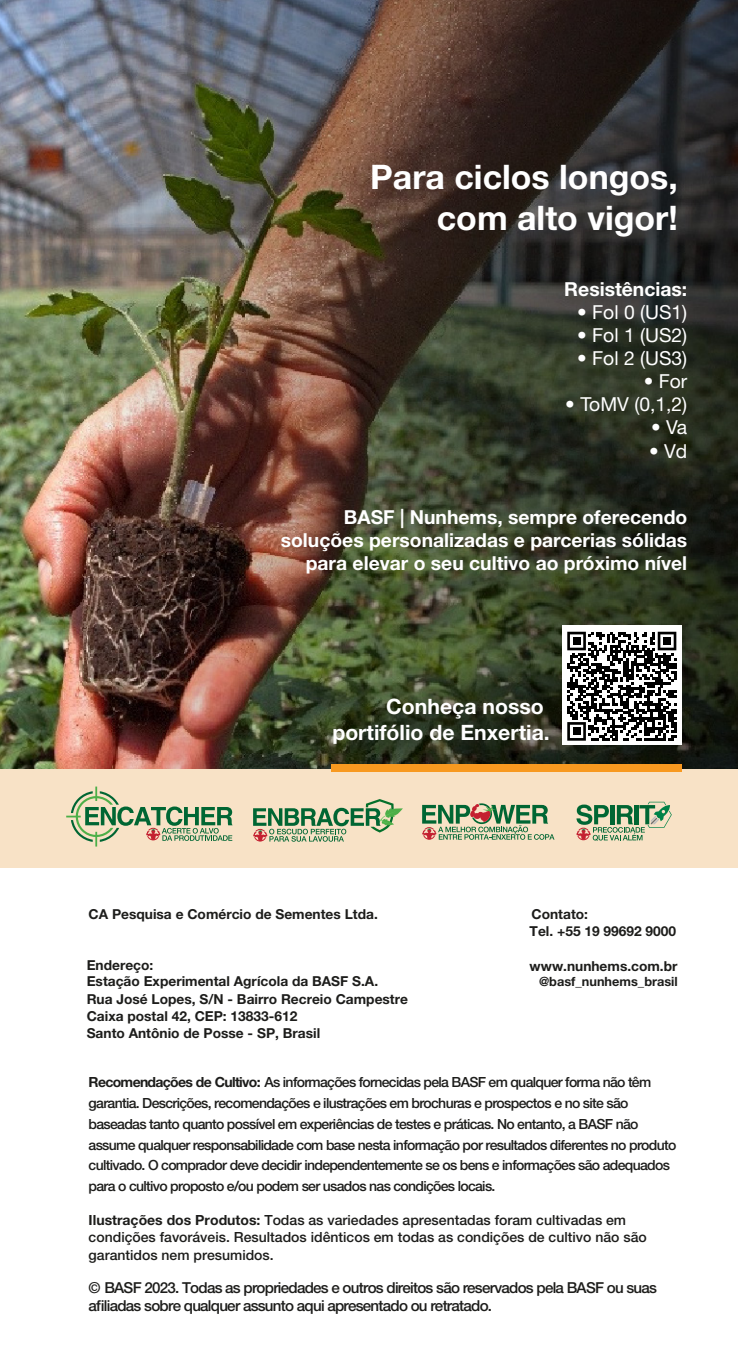
<style>
.page{position:relative;width:738px;height:1361px;background:#fff}
.page>*{position:absolute;margin:0;border:0;box-sizing:border-box;transform-origin:0 0}
.t1{font:700 33.8px/40.8px "Helvetica Neue LT Std";color:#fff;text-align:right}
.t2{font:700 21.2px/25.4px "Helvetica Neue LT Std";color:#fff;text-align:right}
.t3{font:700 19.2px/23.2px "Helvetica Neue LT Std";color:#fff;text-align:right}
.t4{font:19.2px "Helvetica Neue LT Std";color:#fff}
.t5{font:500 15.2px/17.2px "Helvetica Neue LT Std";letter-spacing:-.05em;color:#1d1d1b}
.t6{font:500 14px/20.8px "Helvetica Neue LT Std";letter-spacing:-.05em;color:#1d1d1b}
.t7{font:500 14px/17.2px "Helvetica Neue LT Std";color:#1d1d1b}
.t8{font:700 13.8px/17px "Helvetica Neue LT Std";color:#1d1d1b}
.t9{font:700 12.8px "Helvetica Neue LT Std";color:#1d1d1b}
.s1{font-weight:700}
</style>
<div class="page">
<img style="left:0;top:0;width:737px;height:769px">
<svg style="left:561px;top:625px;width:119px;height:120px"></svg>
<svg style="left:560px;top:625px;width:115px;height:115px"></svg>
<div style="left:572px;top:727px;width:8px;height:8px;background:#000"></div>
<div style="left:0;top:769px;width:737px;height:99px;background:#f8e2c6"></div>
<div style="left:331px;top:764px;width:350px;height:8px;background:#f89920"></div>
<svg style="left:253px;top:799px;width:149px;height:42px"></svg>
<svg style="left:66px;top:786px;width:166px;height:60px"></svg>
<svg style="left:422px;top:803px;width:132px;height:37px"></svg>
<svg style="left:576px;top:802px;width:95px;height:39px"></svg>
<h1 class="t1" style="left:370px;top:156px;width:309px">Para ciclos longos, com alto vigor!</h1>
<h3 class="t3" style="left:564px;top:277px;width:124px">Resistências:</h3>
<h3 class="t4" style="left:576px;top:300px;width:112px">• Fol 0 (US1)</h3>
<h3 class="t4" style="left:576px;top:324px;width:112px">• Fol 1 (US2)</h3>
<h3 class="t4" style="left:576px;top:347px;width:112px">• Fol 2 (US3)</h3>
<h3 class="t4" style="left:643px;top:370px;width:45px">• For</h3>
<h3 class="t4" style="left:565px;top:393px;width:123px">• ToMV (0,1,2)</h3>
<h3 class="t4" style="left:650px;top:416px;width:38px">• Va</h3>
<h3 class="t4" style="left:648px;top:439px;width:40px">• Vd</h3>
<h3 class="t3" style="left:280px;top:505px;width:407px">BASF | Nunhems, sempre oferecendo soluções personalizadas e parcerias sólidas para elevar o seu cultivo ao próximo nível</h3>
<h2 class="t2" style="left:332px;top:693px;width:219px">Conheça nosso portifólio de Enxertia.</h2>
<p class="t8" style="left:89px;top:905px;width:290px">CA Pesquisa e Comércio de Sementes Ltda.</p>
<p class="t8" style="left:87px;top:956px;width:68px">Endereço:</p>
<p class="t8" style="left:87px;top:990px;width:322px">Rua José Lopes, S/N - Bairro Recreio Campestre<br>Caixa postal 42, CEP: 13833-612<br>Santo Antônio de Posse - SP, Brasil</p>
<p class="t8" style="left:87px;top:972px;width:293px">Estação Experimental Agrícola da BASF S.A.</p>
<p class="t8" style="left:531px;top:905px;width:58px">Contato:</p>
<p class="t8" style="left:529px;top:922px;width:148px">Tel. +55 19 99692 9000</p>
<p class="t8" style="left:529px;top:957px;width:149px">www.nunhems.com.br</p>
<p class="t9" style="left:538px;top:974px;width:140px">@basf_nunhems_brasil</p>
<p class="t6" style="left:89px;top:1071px;width:589px"><span class="s1">Recomendações de Cultivo:</span> As informações fornecidas pela BASF em qualquer forma não têm garantia. Descrições, recomendações e ilustrações em brochuras e prospectos e no site são baseadas tanto quanto possível em experiências de testes e práticas. No entanto, a BASF não assume qualquer responsabilidade com base nesta informação por resultados diferentes no produto cultivado. O comprador deve decidir independentemente se os bens e informações são adequados para o cultivo proposto e/ou podem ser usados nas condições locais.</p>
<p class="t7" style="left:89px;top:1211px;width:559px"><span class="s1">Ilustrações dos Produtos:</span> Todas as variedades apresentadas foram cultivadas em condições favoráveis. Resultados idênticos em todas as condições de cultivo não são garantidos nem presumidos.</p>
<p class="t5" style="left:89px;top:1279px;width:569px">© BASF 2023. Todas as propriedades e outros direitos são reservados pela BASF ou suas afiliadas sobre qualquer assunto aqui apresentado ou retratado.</p>
</div>
